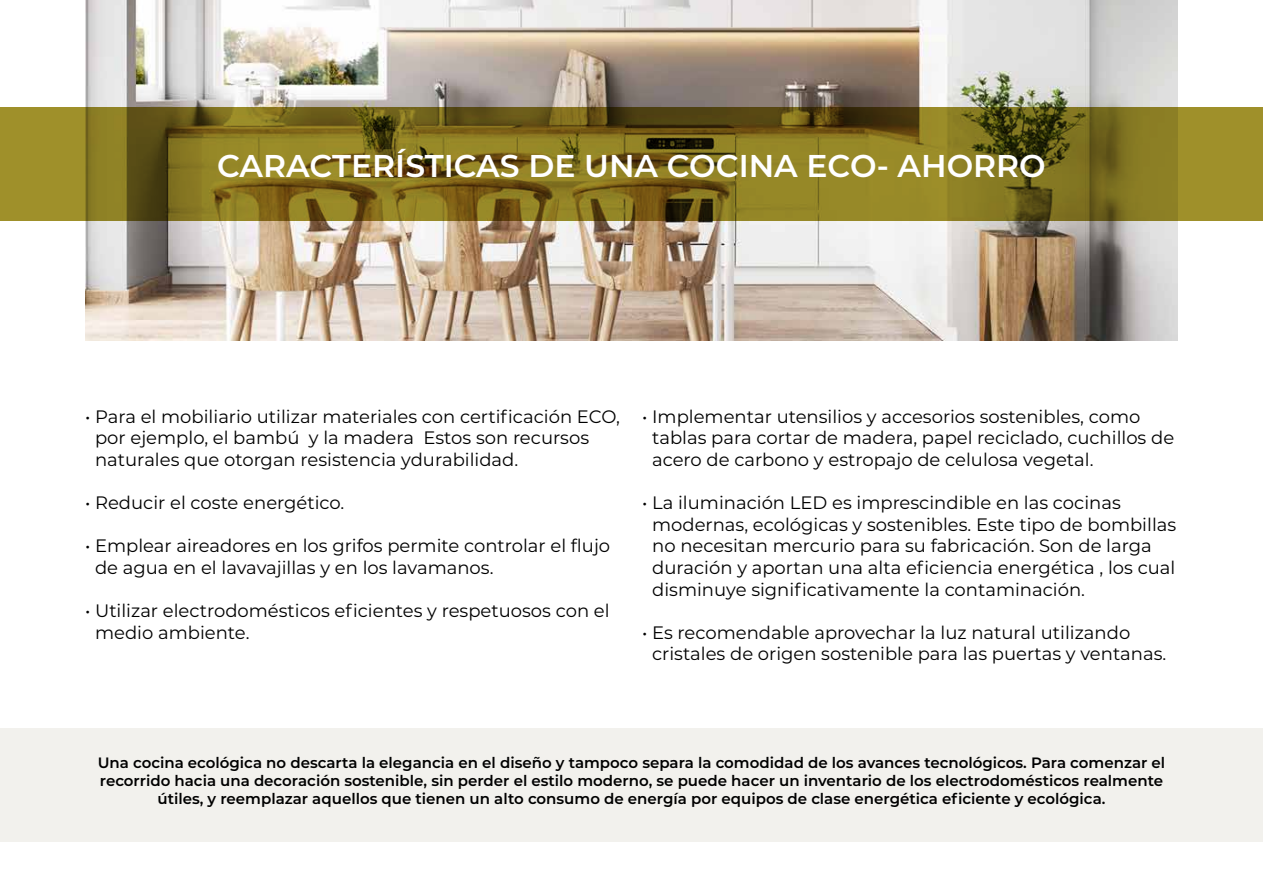
<style>
.page{position:relative;width:1263px;height:893px;background:#fff}
.page>*{position:absolute;margin:0;border:0;box-sizing:border-box;transform-origin:0 0}
.t1{font:600 31.5px "Montserrat";color:#fff}
.t2{font:18px/21.6px "Montserrat";color:#000}
.t3{font:600 15px/18px "Montserrat";color:#000;text-align:center}
</style>
<div class="page">
<img style="left:85px;top:0;width:1093px;height:340px">
<svg style="left:0;top:107px;width:1263px;height:113px;background:#7f701f"></svg>
<div style="left:0;top:729px;width:1263px;height:113px;background:#f2f1ed"></div>
<h1 class="t1" style="left:217px;top:143px;width:830px">CARACTERÍSTICAS DE UNA COCINA ECO- AHORRO</h1>
<p class="t2" style="left:95px;top:405px;width:526px;text-indent:-10px">• Para el mobiliario utilizar materiales con certificación ECO, por ejemplo, el bambú y la madera Estos son recursos naturales que otorgan resistencia ydurabilidad.</p>
<p class="t2" style="left:85px;top:491px;width:261px">• Reducir el coste energético.</p>
<p class="t2" style="left:95px;top:535px;width:517px;text-indent:-10px">• Emplear aireadores en los grifos permite controlar el flujo de agua en el lavavajillas y en los lavamanos.</p>
<p class="t2" style="left:95px;top:599px;width:516px;text-indent:-10px">• Utilizar electrodomésticos eficientes y respetuosos con el medio ambiente.</p>
<p class="t2" style="left:652px;top:405px;width:524px;text-indent:-10px">• Implementar utensilios y accesorios sostenibles, como tablas para cortar de madera, papel reciclado, cuchillos de acero de carbono y estropajo de celulosa vegetal.</p>
<p class="t2" style="left:652px;top:491px;width:526px;text-indent:-10px">• La iluminación LED es imprescindible en las cocinas modernas, ecológicas y sostenibles. Este tipo de bombillas no necesitan mercurio para su fabricación. Son de larga duración y aportan una alta eficiencia energética , los cual disminuye significativamente la contaminación.</p>
<p class="t2" style="left:652px;top:621px;width:516px;text-indent:-10px">• Es recomendable aprovechar la luz natural utilizando cristales de origen sostenible para las puertas y ventanas.</p>
<p class="t3" style="left:98px;top:753px;width:1069px">Una cocina ecológica no descarta la elegancia en el diseño y tampoco separa la comodidad de los avances tecnológicos. Para comenzar el recorrido hacia una decoración sostenible, sin perder el estilo moderno, se puede hacer un inventario de los electrodomésticos realmente útiles, y reemplazar aquellos que tienen un alto consumo de energía por equipos de clase energética eficiente y ecológica.</p>
</div>
